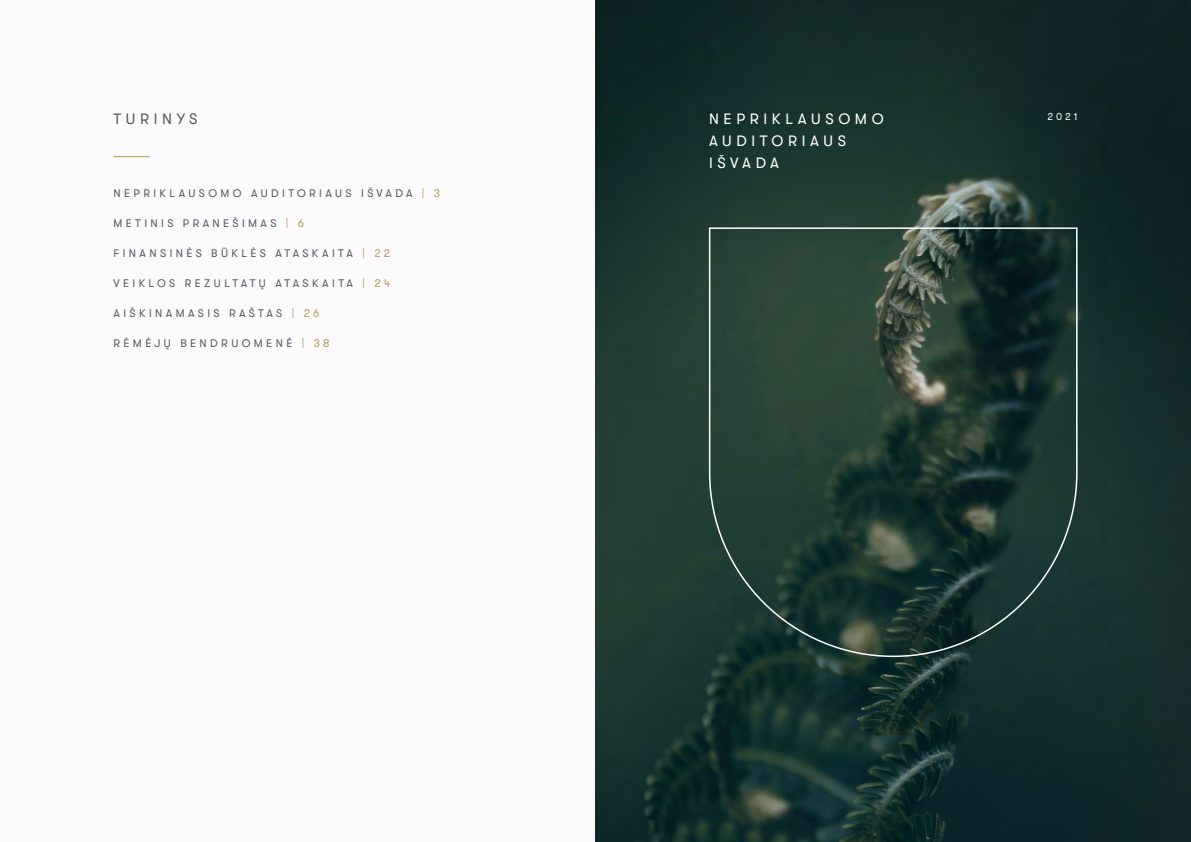
<style>
.page{position:relative;width:1191px;height:842px;background:#fbfbfb}
.page>*{position:absolute;margin:0;border:0;box-sizing:border-box;transform-origin:0 0}
.t1{font:15px/22px "GT Walsheim";letter-spacing:.31em;color:#fff}
.t2{font:15px "GT Walsheim";letter-spacing:.31em;color:#5a5864}
.t3{font:11px "GT Walsheim";letter-spacing:.31em;color:#5a5864}
.t4{font:10px "GT Walsheim";color:#fff}
.s1{color:#bb9655}
</style>
<div class="page">
<hr style="left:113px;top:156px;width:37px;height:1px;background:#bb9655">
<img style="left:595px;top:0;width:596px;height:842px">
<svg style="left:708px;top:227px;width:370px;height:431px;background:#253e36"></svg>
<h1 class="t2" style="left:113px;top:110px;width:86px">TURINYS</h1>
<h1 class="t1" style="left:709px;top:108px;width:176px">NEPRIKLAUSOMO<br>AUDITORIAUS<br>IŠVADA</h1>
<p class="t4" style="left:1047px;top:111px;width:32px">2021</p>
<p class="t3" style="left:113px;top:187px;width:328px">NEPRIKLAUSOMO AUDITORIAUS IŠVADA <span class="s1">| 3</span></p>
<p class="t3" style="left:113px;top:217px;width:192px">METINIS PRANEŠIMAS <span class="s1">| 6</span></p>
<p class="t3" style="left:113px;top:247px;width:278px">FINANSINĖS BŪKLĖS ATASKAITA <span class="s1">| 22</span></p>
<p class="t3" style="left:113px;top:277px;width:278px">VEIKLOS REZULTATŲ ATASKAITA <span class="s1">| 24</span></p>
<p class="t3" style="left:113px;top:307px;width:207px">AIŠKINAMASIS RAŠTAS <span class="s1">| 26</span></p>
<p class="t3" style="left:113px;top:337px;width:218px">RĖMĖJŲ BENDRUOMENĖ <span class="s1">| 38</span></p>
</div>
